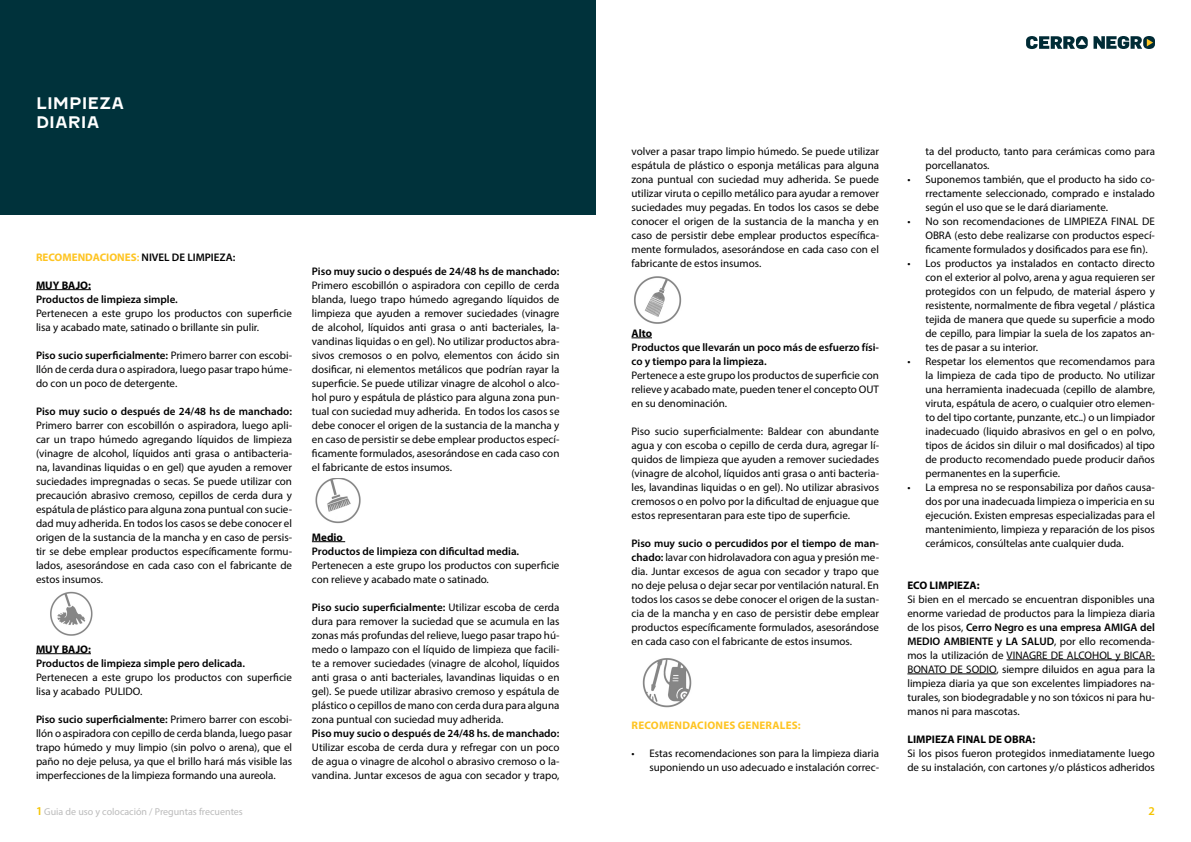
<style>
.page{position:relative;width:1191px;height:842px;background:#fff}
.page>*{position:absolute;margin:0;border:0;box-sizing:border-box;transform-origin:0 0}
.t1{font:700 16px "Fenwick Rg";color:#fff}
.t2{font:600 12px "Myriad Pro";color:#f5c400}
.t3{font:11px/14px "Myriad Pro";color:#000001;text-align:justify}
.t4{font:600 11px/14px "Myriad Pro";color:#000001}
.t5{font:700 11px "Myriad Pro";color:#000001}
.t6{font:700 11px "Myriad Pro";letter-spacing:.02em;color:#fec422}
.t7{font:10px "Myriad Pro";color:#bbb}
.s1{font-weight:700;color:#fec422}
.s2{color:#fec422}
.s3{font-weight:600}
.s4{font-weight:600;font-size:12px;color:#f5c400}
</style>
<div class="page">
<div style="left:0;top:0;width:595px;height:214px;background:#00323b"></div>
<hr style="left:36px;top:289px;width:55px;height:1px;background:#000001">
<hr style="left:36px;top:653px;width:55px;height:1px;background:#000001">
<hr style="left:312px;top:541px;width:33px;height:1px;background:#000001">
<svg style="left:631px;top:338px;width:21px;height:1px"></svg>
<hr style="left:1006px;top:660px;width:149px;height:1px;background:#000001">
<hr style="left:907px;top:674px;width:89px;height:1px;background:#000001">
<svg style="left:1026px;top:36px;width:61px;height:13px"></svg>
<svg style="left:1093px;top:36px;width:62px;height:13px"></svg>
<img style="left:50px;top:591px;width:43px;height:45px">
<img style="left:315px;top:478px;width:46px;height:46px">
<img style="left:634px;top:276px;width:48px;height:48px">
<img style="left:642px;top:658px;width:50px;height:50px">
<p class="t1" style="left:36px;top:93px;width:90px">LIMPIEZA</p>
<p class="t1" style="left:36px;top:112px;width:65px">DIARIA</p>
<p class="t4" style="left:36px;top:250px;width:201px"><span class="s1">RECOMENDACIONES</span><span class="s2">:</span> NIVEL DE LIMPIEZA:</p>
<p class="t5" style="left:36px;top:279px;width:56px">MUY BAJO:</p>
<p class="t4" style="left:36px;top:292px;width:143px">Productos de limpieza simple.</p>
<p class="t3" style="left:36px;top:306px;width:257px">Pertenecen a este grupo los productos con superficie lisa y acabado mate, satinado o brillante sin pulir.</p>
<p class="t3" style="left:36px;top:348px;width:257px"><span class="s3">Piso sucio superficialmente:</span> Primero barrer con escobi&shy;llón de cerda dura o aspiradora, luego pasar trapo húme&shy;do con un poco de detergente.</p>
<p class="t3" style="left:36px;top:404px;width:257px"><span class="s3">Piso muy sucio o después de 24/48 hs de manchado:<br></span>Primero barrer con escobillón o aspiradora, luego apli&shy;car un trapo húmedo agregando líquidos de limpieza (vinagre de alcohol, líquidos anti grasa o antibacteria&shy;na, lavandinas liquidas o en gel) que ayuden a remover suciedades impregnadas o secas. Se puede utilizar con precaución abrasivo cremoso, cepillos de cerda dura y espátula de plástico para alguna zona puntual con sucie&shy;dad muy adherida. En todos los casos se debe conocer el origen de la sustancia de la mancha y en caso de persis&shy;tir se debe emplear productos específicamente formu&shy;lados, asesorándose en cada caso con el fabricante de estos insumos.</p>
<p class="t5" style="left:36px;top:643px;width:56px">MUY BAJO:</p>
<p class="t4" style="left:36px;top:656px;width:210px">Productos de limpieza simple pero delicada.</p>
<p class="t3" style="left:36px;top:670px;width:257px">Pertenecen a este grupo los productos con superficie lisa y acabado PULIDO.</p>
<p class="t3" style="left:36px;top:712px;width:257px"><span class="s3">Piso sucio superficialmente:</span> Primero barrer con escobi&shy;llón o aspiradora con cepillo de cerda blanda, luego pasar trapo húmedo y muy limpio (sin polvo o arena), que el paño no deje pelusa, ya que el brillo hará más visible las imperfecciones de la limpieza formando una aureola.</p>
<p class="t3" style="left:312px;top:264px;width:249px"><span class="s3">Piso muy sucio o después de 24/48 hs de manchado:<br></span>Primero escobillón o aspiradora con cepillo de cerda blanda, luego trapo húmedo agregando líquidos de limpieza que ayuden a remover suciedades (vinagre de alcohol, líquidos anti grasa o anti bacteriales, la&shy;vandinas liquidas o en gel). No utilizar productos abra&shy;sivos cremosos o en polvo, elementos con ácido sin dosificar, ni elementos metálicos que podrían rayar la superficie. Se puede utilizar vinagre de alcohol o alco&shy;hol puro y espátula de plástico para alguna zona pun&shy;tual con suciedad muy adherida. En todos los casos se debe conocer el origen de la sustancia de la mancha y en caso de persistir se debe emplear productos especí&shy;ficamente formulados, asesorándose en cada caso con el fabricante de estos insumos.</p>
<p class="t5" style="left:312px;top:531px;width:33px">Medio</p>
<p class="t4" style="left:312px;top:544px;width:209px">Productos de limpieza con dificultad media.</p>
<p class="t3" style="left:312px;top:558px;width:249px">Pertenecen a este grupo los productos con superficie con relieve y acabado mate o satinado.</p>
<p class="t3" style="left:312px;top:600px;width:249px"><span class="s3">Piso sucio superficialmente:</span> Utilizar escoba de cerda dura para remover la suciedad que se acumula en las zonas más profundas del relieve, luego pasar trapo hú&shy;medo o lampazo con el líquido de limpieza que facili&shy;te a remover suciedades (vinagre de alcohol, líquidos anti grasa o anti bacteriales, lavandinas liquidas o en gel). Se puede utilizar abrasivo cremoso y espátula de plástico o cepillos de mano con cerda dura para alguna zona puntual con suciedad muy adherida.</p>
<p class="t3" style="left:312px;top:726px;width:249px"><span class="s3">Piso muy sucio o después de 24/48 hs. de manchado:<br></span>Utilizar escoba de cerda dura y refregar con un poco de agua o vinagre de alcohol o abrasivo cremoso o la&shy;vandina. Juntar excesos de agua con secador y trapo,</p>
<p class="t3" style="left:631px;top:144px;width:249px">volver a pasar trapo limpio húmedo. Se puede utilizar espátula de plástico o esponja metálicas para alguna zona puntual con suciedad muy adherida. Se puede utilizar viruta o cepillo metálico para ayudar a remover suciedades muy pegadas. En todos los casos se debe conocer el origen de la sustancia de la mancha y en caso de persistir debe emplear productos específica&shy;mente formulados, asesorándose en cada caso con el fabricante de estos insumos.</p>
<p class="t5" style="left:631px;top:327px;width:22px">Alto</p>
<p class="t4" style="left:631px;top:340px;width:249px">Productos que llevarán un poco más de esfuerzo físi&shy;co y tiempo para la limpieza.</p>
<p class="t3" style="left:631px;top:368px;width:249px">Pertenece a este grupo los productos de superficie con relieve y acabado mate, pueden tener el concepto OUT en su denominación.</p>
<p class="t3" style="left:631px;top:424px;width:249px">Piso sucio superficialmente: Baldear con abundante agua y con escoba o cepillo de cerda dura, agregar lí&shy;quidos de limpieza que ayuden a remover suciedades (vinagre de alcohol, líquidos anti grasa o anti bacteria&shy;les, lavandinas liquidas o en gel). No utilizar abrasivos cremosos o en polvo por la dificultad de enjuague que estos representaran para este tipo de superficie.</p>
<p class="t3" style="left:631px;top:536px;width:249px"><span class="s3">Piso muy sucio o percudidos por el tiempo de man&shy;chado:</span> lavar con hidrolavadora con agua y presión me&shy;dia. Juntar excesos de agua con secador y trapo que no deje pelusa o dejar secar por ventilación natural. En todos los casos se debe conocer el origen de la sustan&shy;cia de la mancha y en caso de persistir debe emplear productos específicamente formulados, asesorándose en cada caso con el fabricante de estos insumos.</p>
<p class="t6" style="left:631px;top:719px;width:171px">RECOMENDACIONES GENERALES:</p>
<p class="t3" style="left:631px;top:746px;width:249px;text-align:right">• Estas recomendaciones son para la limpieza diaria suponiendo un uso adecuado e instalación correc-</p>
<p class="t3" style="left:925px;top:144px;width:231px">ta del producto, tanto para cerámicas como para porcellanatos.</p>
<p class="t3" style="left:925px;top:172px;width:231px;text-indent:-18px">• Suponemos también, que el producto ha sido co&shy;rrectamente seleccionado, comprado e instalado según el uso que se le dará diariamente.</p>
<p class="t3" style="left:925px;top:214px;width:231px;text-indent:-18px">• No son recomendaciones de LIMPIEZA FINAL DE OBRA (esto debe realizarse con productos especí&shy;ficamente formulados y dosificados para ese fin).</p>
<p class="t3" style="left:925px;top:256px;width:231px;text-indent:-18px">• Los productos ya instalados en contacto directo con el exterior al polvo, arena y agua requieren ser protegidos con un felpudo, de material áspero y resistente, normalmente de fibra vegetal / plástica tejida de manera que quede su superficie a modo de cepillo, para limpiar la suela de los zapatos an&shy;tes de pasar a su interior.</p>
<p class="t3" style="left:925px;top:354px;width:231px;text-indent:-18px">• Respetar los elementos que recomendamos para la limpieza de cada tipo de producto. No utilizar una herramienta inadecuada (cepillo de alambre, viruta, espátula de acero, o cualquier otro elemen&shy;to del tipo cortante, punzante, etc..) o un limpiador inadecuado (liquido abrasivos en gel o en polvo, tipos de ácidos sin diluir o mal dosificados) al tipo de producto recomendado puede producir daños permanentes en la superficie.</p>
<p class="t3" style="left:925px;top:480px;width:231px;text-indent:-18px">• La empresa no se responsabiliza por daños causa&shy;dos por una inadecuada limpieza o impericia en su ejecución. Existen empresas especializadas para el mantenimiento, limpieza y reparación de los pisos cerámicos, consúltelas ante cualquier duda.</p>
<p class="t5" style="left:907px;top:579px;width:74px">ECO LIMPIEZA:</p>
<p class="t3" style="left:907px;top:592px;width:249px">Si bien en el mercado se encuentran disponibles una enorme variedad de productos para la limpieza diaria de los pisos, <span class="s3">Cerro Negro es una empresa AMIGA del MEDIO AMBIENTE y LA SALUD</span>, por ello recomenda&shy;mos la utilización de VINAGRE DE ALCOHOL y BICAR-BONATO DE SODIO, siempre diluidos en agua para la limpieza diaria ya que son excelentes limpiadores na&shy;turales, son biodegradable y no son tóxicos ni para hu&shy;manos ni para mascotas.</p>
<p class="t5" style="left:907px;top:733px;width:129px">LIMPIEZA FINAL DE OBRA:</p>
<p class="t3" style="left:907px;top:746px;width:249px">Si los pisos fueron protegidos inmediatamente luego de su instalación, con cartones y/o plásticos adheridos</p>
<p class="t7" style="left:36px;top:805px;width:208px"><span class="s4">1</span> Guia de uso y colocación / Preguntas frecuentes</p>
<p class="t2" style="left:1148px;top:803px;width:8px">2</p>
</div>
